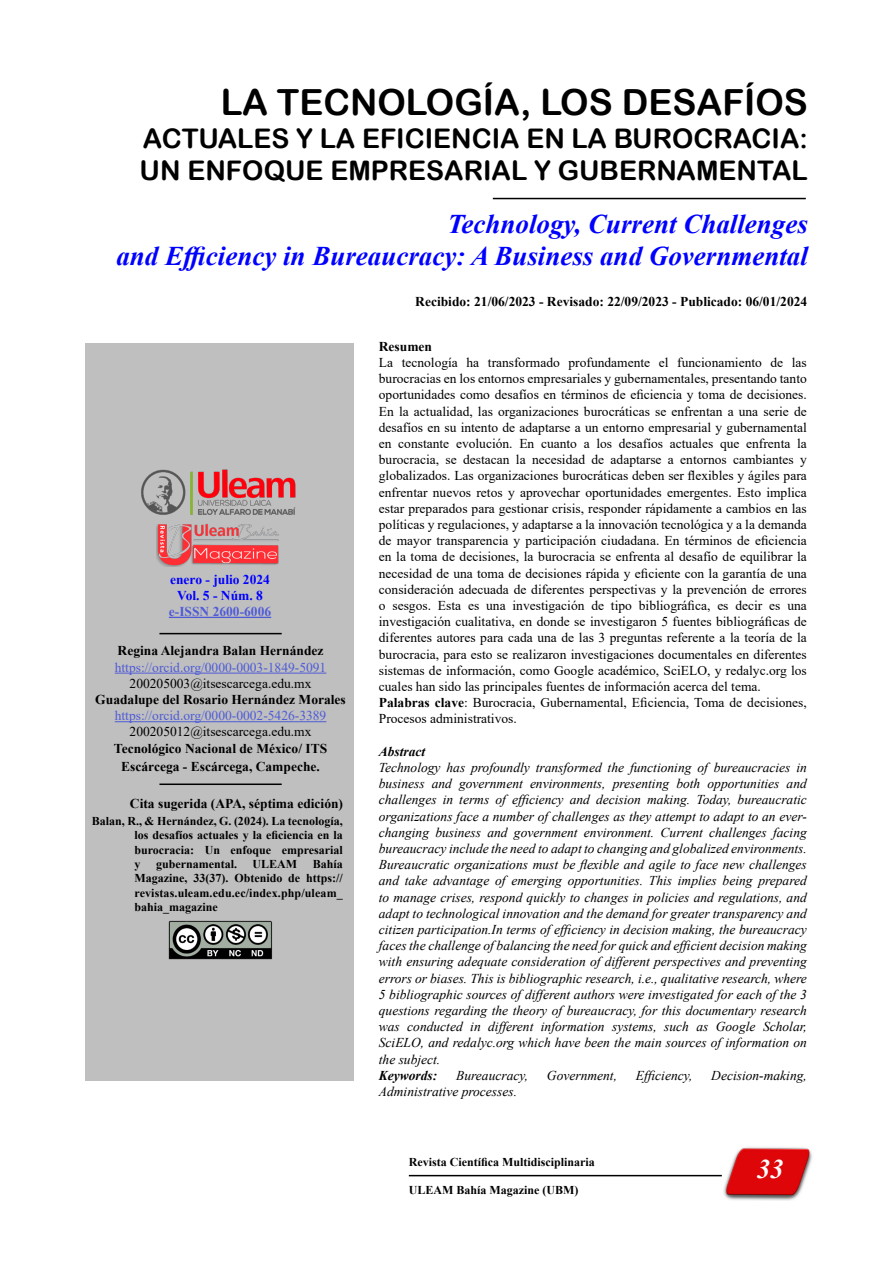
<style>
.page{position:relative;width:893px;height:1263px;background:#fff}
.page>*{position:absolute;margin:0;border:0;box-sizing:border-box;transform-origin:0 0}
.t1{font:36px "Arial Rounded MT Bold";color:#000}
.t2{font:italic 700 27px "Times New Roman";color:#00f}
.t3{font:27px "Arial Rounded MT Bold";color:#000}
.t4{font:italic 700 27px "Times New Roman";color:#fff}
.t5{font:13.5px/16.2px "Times New Roman";color:#000;text-align:justify}
.t6{font:italic 13.5px/16.2px "Times New Roman";color:#000;text-align:justify}
.t7{font:700 13.5px/18px "Times New Roman";color:#000;text-align:center}
.t8{font:13.5px "Times New Roman";color:#4f5cd6}
.t9{font:700 13.5px/16.2px "Times New Roman";color:#00f;text-align:center}
.t10{font:italic 700 13.5px "Times New Roman";color:#000}
.t11{font:700 13.5px "Times New Roman";color:#4f5cd6}
.t12{font:700 12px/14.4px "Times New Roman";color:#000;text-align:justify}
.s1{font-weight:700}
</style>
<div class="page">
<div style="left:85px;top:343px;width:269px;height:738px;background:#bfbfbf"></div>
<img style="left:723px;top:1147px;width:89px;height:53px">
<img style="left:168px;top:921px;width:104px;height:38px">
<hr style="left:115px;top:673px;width:211px;height:1px;background:#4f5cd6">
<hr style="left:115px;top:721px;width:211px;height:1px;background:#4f5cd6">
<hr style="left:159px;top:633px;width:123px;height:1px;background:#000">
<img style="left:141px;top:469px;width:155px;height:46px">
<img style="left:156px;top:524px;width:123px;height:42px">
<hr style="left:159px;top:783px;width:123px;height:2px;background:#000">
<hr style="left:409px;top:1175px;width:313px;height:1px;background:#000">
<hr style="left:169px;top:617px;width:102px;height:1px;background:#4f5cd6">
<hr style="left:493px;top:198px;width:313px;height:1px;background:#000">
<p class="t1" style="left:221px;top:81px;width:589px">LA TECNOLOGÍA, LOS DESAFÍOS</p>
<p class="t3" style="left:143px;top:122px;width:666px">ACTUALES Y LA EFICIENCIA EN LA BUROCRACIA:</p>
<p class="t3" style="left:140px;top:154px;width:670px">UN ENFOQUE EMPRESARIAL Y GUBERNAMENTAL</p>
<p class="t2" style="left:448px;top:205px;width:362px">Technology, Current Challenges</p>
<p class="t2" style="left:116px;top:237px;width:693px">and Efficiency in Bureaucracy: A Business and Governmental</p>
<p class="t9" style="left:170px;top:570px;width:101px">enero - julio 2024<br>Vol. 5 - Núm. 8</p>
<p class="t11" style="left:169px;top:602px;width:104px">e-ISSN 2600-6006</p>
<p class="t7" style="left:118px;top:641px;width:207px">Regina Alejandra Balan Hernández</p>
<p class="t8" style="left:115px;top:658px;width:213px">https://orcid.org/0000-0003-1849-5091</p>
<p class="t5" style="left:130px;top:675px;width:183px">200205003@itsescarcega.edu.mx</p>
<p class="t7" style="left:95px;top:690px;width:252px">Guadalupe del Rosario Hernández Morales</p>
<p class="t8" style="left:115px;top:706px;width:213px">https://orcid.org/0000-0002-5426-3389</p>
<p class="t5" style="left:130px;top:723px;width:183px">200205012@itsescarcega.edu.mx</p>
<p class="t7" style="left:114px;top:739px;width:215px">Tecnológico Nacional de México/ ITS<br>Escárcega - Escárcega, Campeche.</p>
<p class="t7" style="left:130px;top:794px;width:215px">Cita sugerida (APA, séptima edición)</p>
<p class="t12" style="left:134px;top:813px;width:210px;text-indent:-43px">Balan, R., &amp; Hernández, G. (2024). La tecnología, los desafíos actuales y la eficiencia en la burocracia: Un enfoque empresarial y</p>
<p class="t12" style="left:134px;top:856px;width:210px;text-indent:178px">Bahía Magazine, 33(37). Obtenido de https:// revistas.uleam.edu.ec/index.php/uleam_ bahia_magazine</p>
<p class="t12" style="left:156px;top:856px;width:83px">gubernamental.</p>
<p class="t12" style="left:253px;top:856px;width:46px">ULEAM</p>
<p class="t7" style="left:415px;top:292px;width:393px">Recibido: 21/06/2023 - Revisado: 22/09/2023 - Publicado: 06/01/2024</p>
<p class="t7" style="left:379px;top:337px;width:55px">Resumen</p>
<p class="t5" style="left:379px;top:354px;width:430px">La tecnología ha transformado profundamente el funcionamiento de las burocracias en los entornos empresariales y gubernamentales, presentando tanto oportunidades como desafíos en términos de eficiencia y toma de decisiones.<br>En la actualidad, las organizaciones burocráticas se enfrentan a una serie de desafíos en su intento de adaptarse a un entorno empresarial y gubernamental en constante evolución. En cuanto a los desafíos actuales que enfrenta la burocracia, se destacan la necesidad de adaptarse a entornos cambiantes y globalizados. Las organizaciones burocráticas deben ser flexibles y ágiles para enfrentar nuevos retos y aprovechar oportunidades emergentes. Esto implica estar preparados para gestionar crisis, responder rápidamente a cambios en las políticas y regulaciones, y adaptarse a la innovación tecnológica y a la demanda de mayor transparencia y participación ciudadana. En términos de eficiencia en la toma de decisiones, la burocracia se enfrenta al desafío de equilibrar la necesidad de una toma de decisiones rápida y eficiente con la garantía de una consideración adecuada de diferentes perspectivas y la prevención de errores o sesgos. Esta es una investigación de tipo bibliográfica, es decir es una investigación cualitativa, en donde se investigaron 5 fuentes bibliográficas de diferentes autores para cada una de las 3 preguntas referente a la teoría de la burocracia, para esto se realizaron investigaciones documentales en diferentes sistemas de información, como Google académico, SciELO, y redalyc.org los cuales han sido las principales fuentes de información acerca del tema.</p>
<p class="t5" style="left:379px;top:694px;width:429px"><span class="s1">Palabras clave</span>: Burocracia, Gubernamental, Eficiencia, Toma de decisiones,<br>Procesos administrativos.</p>
<p class="t10" style="left:379px;top:742px;width:48px">Abstract</p>
<p class="t6" style="left:379px;top:759px;width:429px">Technology has profoundly transformed the functioning of bureaucracies in business and government environments, presenting both opportunities and challenges in terms of efficiency and decision making. Today, bureaucratic organizations face a number of challenges as they attempt to adapt to an ever&shy;changing business and government environment. Current challenges facing bureaucracy include the need to adapt to changing and globalized environments.<br>Bureaucratic organizations must be flexible and agile to face new challenges and take advantage of emerging opportunities. This implies being prepared to manage crises, respond quickly to changes in policies and regulations, and adapt to technological innovation and the demand for greater transparency and citizen participation.In terms of efficiency in decision making, the bureaucracy faces the challenge of balancing the need for quick and efficient decision making with ensuring adequate consideration of different perspectives and preventing errors or biases. This is bibliographic research, i.e., qualitative research, where 5 bibliographic sources of different authors were investigated for each of the 3 questions regarding the theory of bureaucracy, for this documentary research was conducted in different information systems, such as Google Scholar, SciELO, and redalyc.org which have been the main sources of information on the subject.</p>
<p class="t10" style="left:379px;top:1066px;width:60px">Keywords:</p>
<p class="t6" style="left:456px;top:1067px;width:73px">Bureaucracy,</p>
<p class="t6" style="left:547px;top:1067px;width:72px">Government,</p>
<p class="t6" style="left:636px;top:1067px;width:58px">Efficiency,</p>
<p class="t6" style="left:711px;top:1067px;width:97px">Decision-making,</p>
<p class="t6" style="left:379px;top:1083px;width:140px">Administrative processes.</p>
<p class="t12" style="left:409px;top:1155px;width:188px">Revista Científica Multidisciplinaria</p>
<p class="t12" style="left:409px;top:1182px;width:171px">ULEAM Bahía Magazine (UBM)</p>
<h2 class="t4" style="left:757px;top:1150px;width:28px">33</h2>
</div>
